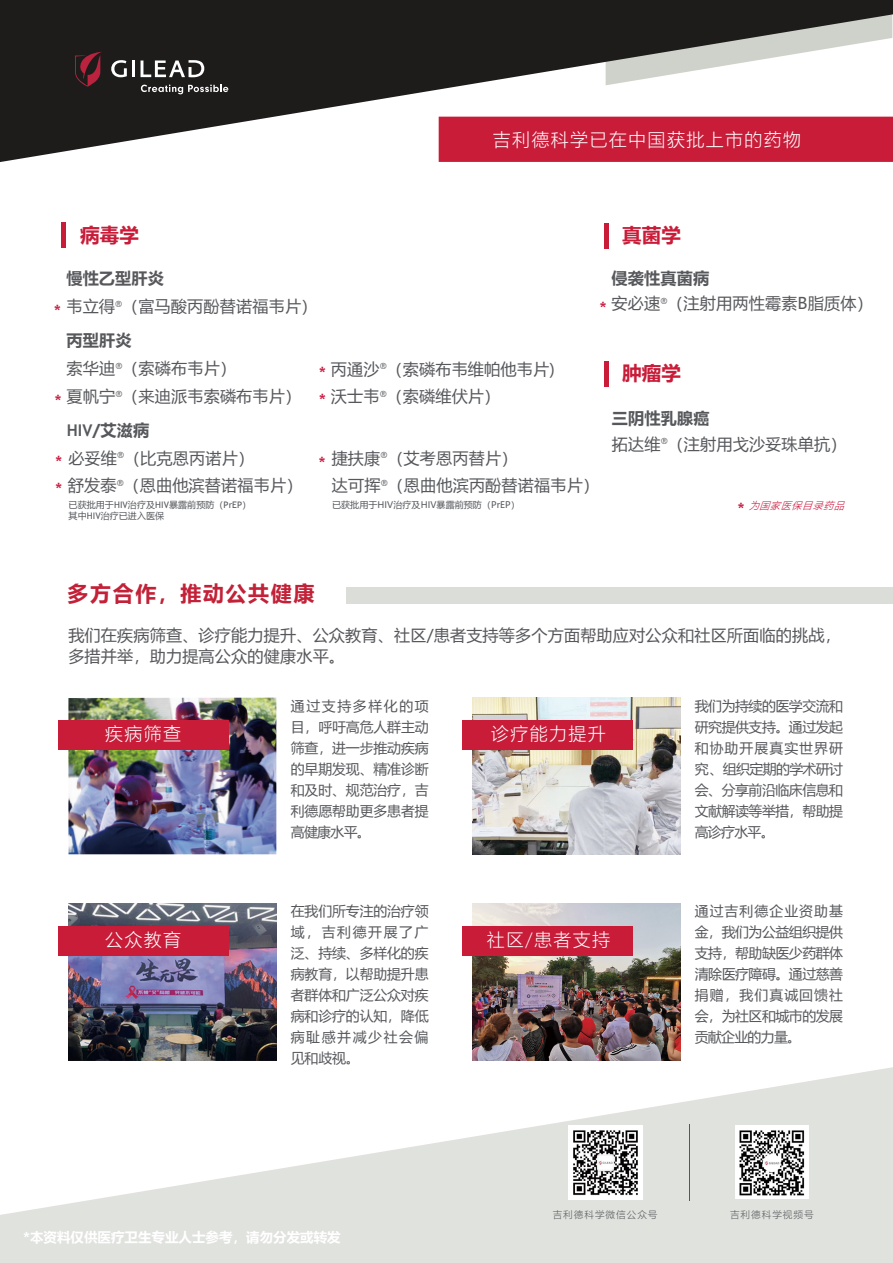
<style>
.page{position:relative;width:893px;height:1263px;background:#fff}
.page>*{position:absolute;margin:0;border:0;box-sizing:border-box;transform-origin:0 0}
.t1{font:700 21px "Microsoft Ya Hei";letter-spacing:.075em;color:#c22138}
.t2{font:700 19.5px "Microsoft Ya Hei";letter-spacing:.01em;color:#c81c39}
.t3{font:18.45px/27.2px "Trebuchet MS";color:#c80d33}
.t4{font:300 18px "Microsoft Ya Hei";letter-spacing:.075em;color:#fff}
.t5{font:16.2px/25.5px "Microsoft Ya Hei";letter-spacing:.01em;color:#57585c}
.t6{font:16.2px "Microsoft Ya Hei";letter-spacing:.01em;color:#56585c}
.t7{font:700 16.2px "Microsoft Ya Hei";color:#56585c}
.t8{font:700 16.2px "Microsoft Ya Hei";color:#57585c}
.t9{font:13.95px/21px "Microsoft Ya Hei";letter-spacing:-.01em;color:#57585c;text-align:justify}
.t10{font:700 13.5px "Microsoft Ya Hei";color:#fff}
.t11{font:italic 300 9.9px "Microsoft Ya Hei";color:#c80d33}
.t12{font:300 9.6px "Microsoft Ya Hei";letter-spacing:.1em;color:#56585c}
.t13{font:9px/10.8px "Microsoft Ya Hei";letter-spacing:.01em;color:#56585c}
.s1{font-weight:700}
.s2{font-family:"Trebuchet MS";font-size:18.45px;color:#c80d33}
.s3{font-family:"Trebuchet MS"}
</style>
<div class="page">
<div style="left:347px;top:587px;width:546px;height:17px;background:#dbddd9"></div>
<svg style="left:0;top:1067px;width:893px;height:196px;fill:#e0e2de"></svg>
<hr style="left:689px;top:1124px;width:1px;height:76px;background:#56585c">
<img style="left:569px;top:1126px;width:73px;height:73px">
<div style="left:736px;top:1126px;width:73px;height:73px;background:#fff"></div>
<img style="left:739px;top:1130px;width:66px;height:66px">
<img style="left:68px;top:697px;width:208px;height:157px">
<div style="left:59px;top:720px;width:170px;height:30px;background:#c81c39"></div>
<img style="left:472px;top:697px;width:208px;height:157px">
<div style="left:463px;top:720px;width:170px;height:30px;background:#c81c39"></div>
<img style="left:68px;top:903px;width:208px;height:157px">
<div style="left:59px;top:926px;width:170px;height:30px;background:#c81c39"></div>
<img style="left:472px;top:903px;width:208px;height:157px">
<div style="left:463px;top:926px;width:170px;height:30px;background:#c81c39"></div>
<svg style="left:0;top:0;width:893px;height:162px;fill:#1e1b1b"></svg>
<svg style="left:111px;top:60px;width:16px;height:17px"></svg>
<hr style="left:132px;top:60px;width:3px;height:17px;background:#fff">
<svg style="left:141px;top:60px;width:63px;height:17px"></svg>
<svg style="left:75px;top:52px;width:27px;height:35px"></svg>
<svg style="left:141px;top:84px;width:87px;height:10px"></svg>
<hr style="left:62px;top:222px;width:4px;height:26px;background:#c81c39">
<hr style="left:604px;top:223px;width:4px;height:26px;background:#c81c39">
<hr style="left:604px;top:362px;width:4px;height:25px;background:#c81c39">
<p class="t4" style="left:493px;top:128px;width:310px">吉利德科学已在中国获批上市的药物</p>
<h2 class="t2" style="left:80px;top:221px;width:60px">病毒学</h2>
<h2 class="t2" style="left:622px;top:221px;width:60px">真菌学</h2>
<p class="t5" style="left:66px;top:263px;width:253px;line-height:28.5px"><span class="s1">慢性乙型肝炎<br></span>韦立得<sup>®</sup>（富马酸丙酚替诺福韦片）</p>
<h3 class="t3" style="left:54px;top:298px;width:8px">*</h3>
<p class="t8" style="left:67px;top:329px;width:67px">丙型肝炎</p>
<p class="t5" style="left:67px;top:355px;width:171px">索华迪<sup>®</sup>（索磷布韦片）</p>
<p class="t5" style="left:55px;top:383px;width:248px"><span class="s2">*</span> 夏帆宁<sup>®</sup>（来迪派韦索磷布韦片）</p>
<p class="t5" style="left:331px;top:383px;width:171px">沃士韦<sup>®</sup>（索磷维伏片）</p>
<p class="t5" style="left:331px;top:355px;width:225px">丙通沙<sup>®</sup>（索磷布韦维帕他韦片)</p>
<h3 class="t3" style="left:319px;top:360px;width:8px">* *</h3>
<p class="t7" style="left:67px;top:418px;width:84px"><span class="s3">HIV</span>/艾滋病</p>
<p class="t6" style="left:55px;top:447px;width:200px"><span class="s2">*</span> 必妥维<sup>®</sup>（比克恩丙诺片）</p>
<p class="t5" style="left:319px;top:445px;width:200px"><span class="s2">*</span> 捷扶康<sup>®</sup>（艾考恩丙替片）</p>
<p class="t5" style="left:68px;top:472px;width:236px">舒发泰<sup>®</sup>（恩曲他滨替诺福韦片）</p>
<p class="t13" style="left:69px;top:499px;width:184px">已获批用于<span class="s3">HIV</span>治疗及<span class="s3">HIV</span>暴露前预防（<span class="s3">PrEP</span>）其中<span class="s3">HIV</span>治疗已进入医保</p>
<p class="t13" style="left:332px;top:499px;width:189px">已获批用于HIV治疗及HIV暴露前预防（PrEP）</p>
<p class="t6" style="left:332px;top:474px;width:269px">达可挥<sup>®</sup>（恩曲他滨丙酚替诺福韦片）</p>
<h3 class="t3" style="left:55px;top:476px;width:8px">*</h3>
<p class="t5" style="left:600px;top:265px;width:274px;text-indent:12px"><span class="s1">侵袭性真菌病<br></span><span class="s2">*</span> 安必速<sup>®</sup>（注射用两性霉素B脂质体）</p>
<h2 class="t2" style="left:622px;top:359px;width:60px">肿瘤学</h2>
<p class="t5" style="left:612px;top:405px;width:236px"><span class="s1">三阴性乳腺癌<br></span>拓达维<sup>®</sup>（注射用戈沙妥珠单抗）</p>
<p class="t11" style="left:749px;top:499px;width:101px">为国家医保目录药品</p>
<h3 class="t3" style="left:738px;top:496px;width:8px">*</h3>
<h1 class="t1" style="left:68px;top:579px;width:248px">多方合作，推动公共健康</h1>
<p class="t5" style="left:68px;top:625px;width:774px;line-height:21px">我们在疾病筛查、诊疗能力提升、公众教育、社区/患者支持等多个方面帮助应对公众和社区所面临的挑战，多措并举，助力提高公众的健康水平。</p>
<p class="t4" style="left:105px;top:722px;width:78px">疾病筛查</p>
<p class="t9" style="left:291px;top:694px;width:139px">通过支持多样化的项目，呼吁高危人群主动筛查，进一步推动疾病的早期发现、精准诊断和及时、规范治疗，吉利德愿帮助更多患者提高健康水平。</p>
<p class="t4" style="left:491px;top:722px;width:116px">诊疗能力提升</p>
<p class="t9" style="left:695px;top:694px;width:150px">我们为持续的医学交流和研究提供支持。通过发起和协助开展真实世界研究、组织定期的学术研讨会、分享前沿临床信息和文献解读等举措，帮助提高诊疗水平。</p>
<p class="t4" style="left:105px;top:928px;width:78px">公众教育</p>
<p class="t9" style="left:291px;top:900px;width:139px">在我们所专注的治疗领域，吉利德开展了广泛、持续、多样化的疾病教育，以帮助提升患者群体和广泛公众对疾病和诊疗的认知，降低病耻感并减少社会偏见和歧视。</p>
<p class="t4" style="left:487px;top:928px;width:125px">社区/患者支持</p>
<p class="t9" style="left:695px;top:900px;width:150px">通过吉利德企业资助基金，我们为公益组织提供支持，帮助缺医少药群体清除医疗障碍。通过慈善捐赠，我们真诚回馈社会，为社区和城市的发展贡献企业的力量。</p>
<p class="t12" style="left:553px;top:1208px;width:106px">吉利德科学微信公众号</p>
<p class="t12" style="left:730px;top:1208px;width:85px">吉利德科学视频号</p>
<p class="t10" style="left:24px;top:1228px;width:319px">*本资料仅供医疗卫生专业人士参考，请勿分发或转发</p>
</div>
